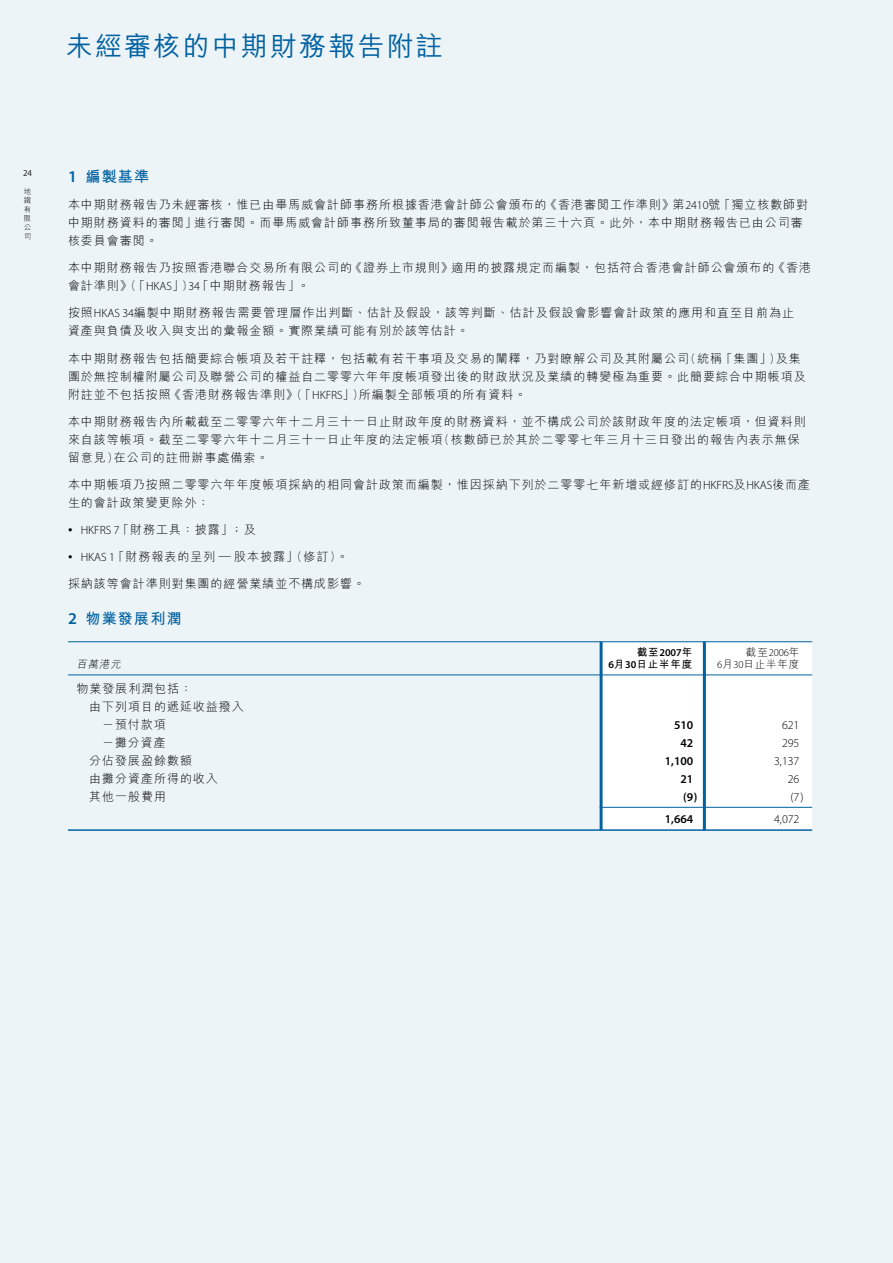
<style>
.page{position:relative;width:893px;height:1263px;background:#edf4f8}
.page>*{position:absolute;margin:0;border:0;box-sizing:border-box;transform-origin:0 0}
.t1{font:500 27px "M Hei HK";letter-spacing:.08em;color:#0061a1}
.t2{font:700 15px "M Hei HK";letter-spacing:.08em;color:#0061a1}
.t3{font:300 12px/18px "M Hei HK";letter-spacing:.08em;color:#000}
.t4{font:12px "Myriad MM";letter-spacing:-.005em;color:#000}
.t5{font:10.5px "Myriad MM";letter-spacing:-.005em;color:#000}
.t6{font:700 10.5px "M Hei HK";letter-spacing:.08em;color:#000}
.t7{font:300 10.5px "M Hei HK";letter-spacing:.08em;color:#000}
.t8{font:italic 300 10.5px "M Hei HK";color:#000}
.t9{font:9px "Myriad MM";color:#000}
.t10{font:300 7.5px/9px "M Hei HK";color:#000;text-align:justify}
.s1{font-family:"Myriad MM";font-weight:400;font-size:16.5px}
.s2{font-family:"Myriad MM";font-weight:400}
.s3{font-family:"Myriad MM";font-weight:400;font-size:18px}
.s4{font-family:"M Hei HK";font-weight:700}
.s5{font-family:"M Hei HK";font-weight:300}
</style>
<div class="page">
<div style="left:600px;top:642px;width:212px;height:188px;background:#fff"></div>
<hr style="left:703px;top:642px;width:3px;height:188px;background:#0061a1">
<hr style="left:600px;top:642px;width:3px;height:188px;background:#0061a1">
<hr style="left:68px;top:641px;width:744px;height:1px;background:#0061a1">
<hr style="left:68px;top:675px;width:744px;height:1px;background:#0061a1">
<hr style="left:600px;top:807px;width:212px;height:1px;background:#0061a1">
<hr style="left:68px;top:829px;width:744px;height:2px;background:#0061a1">
<h1 class="t1" style="left:66px;top:27px;width:378px">未經審核的中期財務報告附註</h1>
<p class="t9" style="left:23px;top:169px;width:11px">24</p>
<p class="t10" style="left:24px;top:187px;width:9px">地鐵有限公司</p>
<p class="t2" style="left:68px;top:166px;width:83px"><span class="s1">1</span> 編製基準</p>
<p class="t3" style="left:68px;top:196px;width:742px">本中期財務報告乃未經審核，惟已由畢馬威會計師事務所根據香港會計師公會頒布的《香港審閱工作準則》第<span class="s2">2410</span>號「獨立核數師對中期財務資料的審閱」進行審閱。而畢馬威會計師事務所致董事局的審閱報告載於第三十六頁。此外，本中期財務報告已由公司審核委員會審閱。</p>
<p class="t3" style="left:68px;top:259px;width:744px">本中期財務報告乃按照香港聯合交易所有限公司的《證券上市規則》適用的披露規定而編製，包括符合香港會計師公會頒布的《香港會計準則》(「<span class="s2">HKAS</span>」)<span class="s2">34</span>「中期財務報告」。</p>
<p class="t3" style="left:68px;top:304px;width:727px">按照<span class="s2">HKAS 34</span>編製中期財務報告需要管理層作出判斷、估計及假設，該等判斷、估計及假設會影響會計政策的應用和直至目前為止資產與負債及收入與支出的彙報金額。實際業績可能有別於該等估計。</p>
<p class="t3" style="left:68px;top:349px;width:739px">本中期財務報告包括簡要綜合帳項及若干註釋，包括載有若干事項及交易的闡釋，乃對瞭解公司及其附屬公司(統稱「集團」)及集團於無控制權附屬公司及聯營公司的權益自二零零六年年度帳項發出後的財政狀況及業績的轉變極為重要。此簡要綜合中期帳項及附註並不包括按照《香港財務報告準則》(「<span class="s2">HKFRS</span>」)所編製全部帳項的所有資料。</p>
<p class="t3" style="left:68px;top:412px;width:739px">本中期財務報告內所載截至二零零六年十二月三十一日止財政年度的財務資料，並不構成公司於該財政年度的法定帳項，但資料則來自該等帳項。截至二零零六年十二月三十一日止年度的法定帳項(核數師已於其於二零零七年三月十三日發出的報告內表示無保留意見)在公司的註冊辦事處備索。</p>
<p class="t3" style="left:68px;top:475px;width:744px">本中期帳項乃按照二零零六年年度帳項採納的相同會計政策而編製，惟因採納下列於二零零七年新增或經修訂的<span class="s2">HKFRS</span>及<span class="s2">HKAS</span>後而產生的會計政策變更除外：</p>
<p class="t3" style="left:68px;top:520px;width:189px"><span class="s3">•</span> <span class="s2">HKFRS 7</span>「財務工具：披露」；及</p>
<p class="t3" style="left:68px;top:547px;width:282px"><span class="s3">•</span> <span class="s2">HKAS 1</span>「財務報表的呈列 — 股本披露」(修訂)。</p>
<p class="t3" style="left:68px;top:574px;width:299px">採納該等會計準則對集團的經營業績並不構成影響。</p>
<p class="t2" style="left:68px;top:607px;width:115px"><span class="s1">2</span> 物業發展利潤</p>
<p class="t5" style="left:637px;top:647px;width:57px"><span class="s4">截至</span>2007<span class="s4">年</span></p>
<p class="t5" style="left:746px;top:647px;width:55px"><span class="s5">截至</span>2006<span class="s5">年</span></p>
<p class="t8" style="left:77px;top:657px;width:48px">百萬港元</p>
<p class="t6" style="left:608px;top:657px;width:85px"><span class="s2">6</span>月<span class="s2">30</span>日止半年度</p>
<p class="t7" style="left:717px;top:657px;width:84px"><span class="s2">6</span>月<span class="s2">30</span>日止半年度</p>
<p class="t3" style="left:77px;top:679px;width:117px">物業發展利潤包括：</p>
<p class="t3" style="left:89px;top:697px;width:156px">由下列項目的遞延收益撥入</p>
<p class="t3" style="left:102px;top:715px;width:65px">－預付款項</p>
<p class="t4" style="left:674px;top:719px;width:21px">510</p>
<p class="t4" style="left:782px;top:719px;width:19px">621</p>
<p class="t3" style="left:102px;top:733px;width:65px">－攤分資產</p>
<p class="t4" style="left:680px;top:737px;width:14px">42</p>
<p class="t4" style="left:782px;top:737px;width:19px">295</p>
<p class="t3" style="left:89px;top:751px;width:104px">分佔發展盈餘數額</p>
<p class="t4" style="left:665px;top:755px;width:30px">1,100</p>
<p class="t4" style="left:774px;top:755px;width:27px">3,137</p>
<p class="t3" style="left:89px;top:769px;width:130px">由攤分資產所得的收入</p>
<p class="t4" style="left:680px;top:773px;width:14px">21</p>
<p class="t4" style="left:788px;top:773px;width:13px">26</p>
<p class="t3" style="left:89px;top:787px;width:78px">其他一般費用</p>
<p class="t4" style="left:683px;top:791px;width:16px">(9)</p>
<p class="t4" style="left:790px;top:791px;width:15px">(7)</p>
<p class="t4" style="left:665px;top:813px;width:30px">1,664</p>
<p class="t4" style="left:774px;top:813px;width:27px">4,072</p>
</div>
